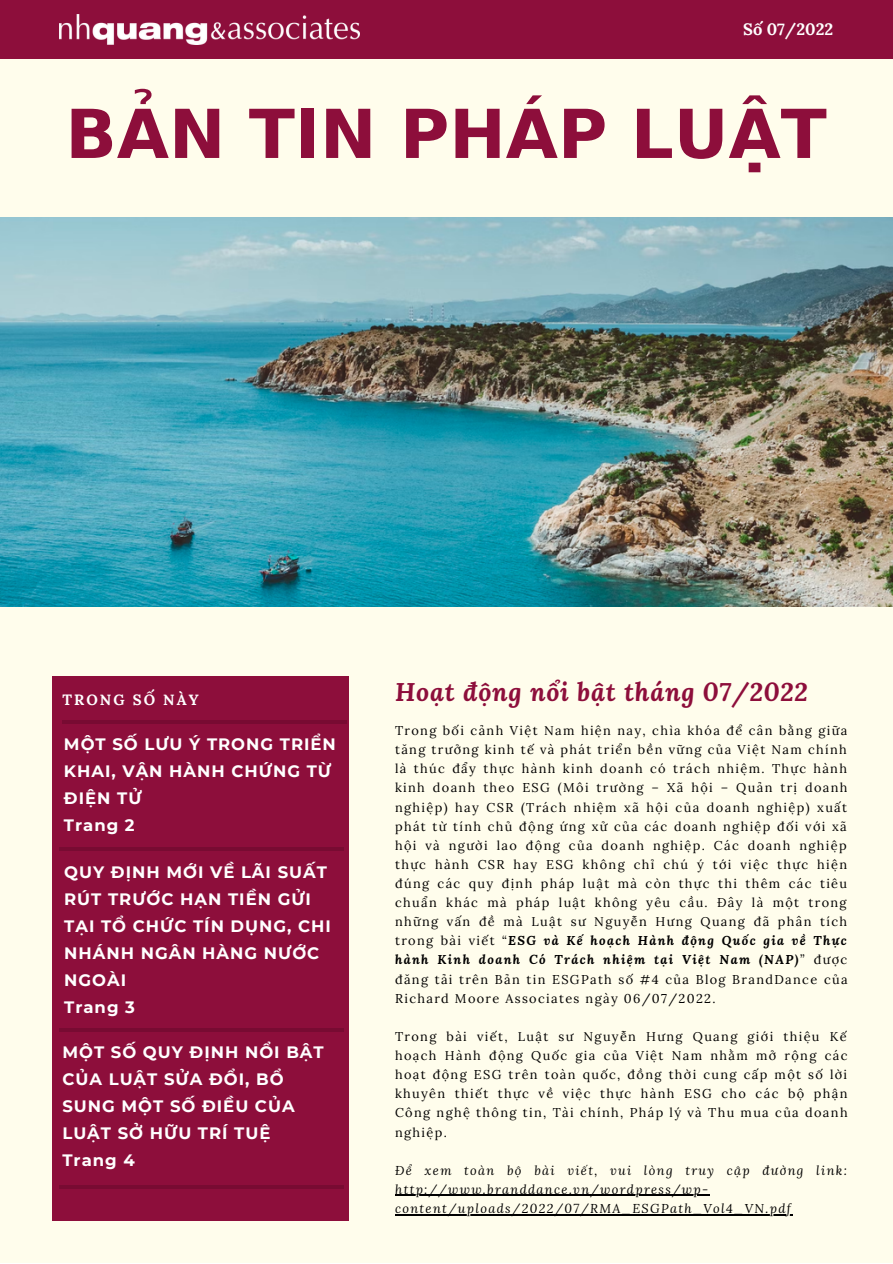
<style>
.page{position:relative;width:893px;height:1264px;background:#fff}
.page>*{position:absolute;margin:0;border:0;box-sizing:border-box;transform-origin:0 0}
.t1{font:700 67.5px "DejaVu Sans";color:#8d0e3b}
.t2{font:italic 700 25.5px "Lora";letter-spacing:.03em;color:#8d0e3b}
.t3{font:700 16.5px/27px "Montserrat";letter-spacing:.06em;color:#fff}
.t4{font:700 16.5px "Lora";color:#fff}
.t5{font:700 14.85px "Lora";letter-spacing:.14em;color:#fff}
.t6{font:12.75px/19px "Lora";letter-spacing:.105em;color:#000;text-align:justify}
.t7{font:italic 12.75px/19px "Lora";letter-spacing:.105em;color:#000}
.s1{font-style:italic}
.s2{font-weight:700;font-style:italic}
</style>
<div class="page">
<div style="left:0;top:0;width:892px;height:1262px;background:#fffdec"></div>
<img style="left:0;top:217px;width:892px;height:389px">
<div style="left:52px;top:676px;width:297px;height:544px;background:#8d0e3b"></div>
<hr style="left:62px;top:720px;width:284px;height:3px;background:#000">
<hr style="left:60px;top:847px;width:284px;height:3px;background:#000">
<hr style="left:60px;top:1028px;width:284px;height:3px;background:#000">
<hr style="left:60px;top:1185px;width:284px;height:3px;background:#000">
<div style="left:0;top:0;width:892px;height:58px;background:#8d0e3b"></div>
<img style="left:59px;top:15px;width:300px;height:29px">
<hr style="left:395px;top:1194px;width:314px;height:1px;background:#000">
<hr style="left:395px;top:1213px;width:397px;height:2px;background:#000">
<p class="t4" style="left:743px;top:18px;width:92px">Số 07/2022</p>
<h1 class="t1" style="left:65px;top:95px;width:762px">BẢN TIN PHÁP LUẬT</h1>
<p class="t5" style="left:62px;top:689px;width:138px">TRONG SỐ NÀY</p>
<h2 class="t2" style="left:395px;top:674px;width:414px">Hoạt động nổi bật tháng 07/2022</h2>
<p class="t3" style="left:64px;top:731px;width:273px">MỘT SỐ LƯU Ý TRONG TRIỂN<br>KHAI, VẬN HÀNH CHỨNG TỪ<br>ĐIỆN TỬ<br>Trang 2</p>
<p class="t6" style="left:395px;top:721px;width:454px">Trong bối cảnh Việt Nam hiện nay, chìa khóa để cân bằng giữa tăng trưởng kinh tế và phát triển bền vững của Việt Nam chính là thúc đẩy thực hành kinh doanh có trách nhiệm. Thực hành kinh doanh theo ESG (Môi trường – Xã hội – Quản trị doanh nghiệp) hay CSR (Trách nhiệm xã hội của doanh nghiệp) xuất phát từ tính chủ động ứng xử của các doanh nghiệp đối với xã hội và người lao động của doanh nghiệp. Các doanh nghiệp thực hành CSR hay ESG không chỉ chú ý tới việc thực hiện đúng các quy định pháp luật mà còn thực thi thêm các tiêu chuẩn khác mà pháp luật không yêu cầu. Đây là một trong những vấn đề mà Luật sư Nguyễn Hưng Quang đã phân tích trong bài viết <span class="s1">“</span><span class="s2">ESG và Kế hoạch Hành động Quốc gia về Thực hành Kinh doanh Có Trách nhiệm tại Việt Nam (NAP)</span><span class="s1">”</span> được đăng tải trên Bản tin ESGPath số #4 của Blog BrandDance của Richard Moore Associates ngày 06/07/2022.</p>
<p class="t6" style="left:395px;top:1026px;width:454px">Trong bài viết, Luật sư Nguyễn Hưng Quang giới thiệu Kế hoạch Hành động Quốc gia của Việt Nam nhằm mở rộng các hoạt động ESG trên toàn quốc, đồng thời cung cấp một số lời khuyên thiết thực về việc thực hành ESG cho các bộ phận Công nghệ thông tin, Tài chính, Pháp lý và Thu mua của doanh nghiệp.</p>
<p class="t7" style="left:395px;top:1160px;width:453px">Để xem toàn bộ bài viết, vui lòng truy cập đường link: http://www.branddance.vn/wordpress/wp&shy;content/uploads/2022/07/RMA_ESGPath_Vol4_VN.pdf</p>
<p class="t3" style="left:64px;top:858px;width:268px">QUY ĐỊNH MỚI VỀ LÃI SUẤT<br>RÚT TRƯỚC HẠN TIỀN GỬI<br>TẠI TỔ CHỨC TÍN DỤNG, CHI<br>NHÁNH NGÂN HÀNG NƯỚC<br>NGOÀI<br>Trang 3</p>
<p class="t3" style="left:62px;top:1038px;width:263px">MỘT SỐ QUY ĐỊNH NỔI BẬT<br>CỦA LUẬT SỬA ĐỔI, BỔ<br>SUNG MỘT SỐ ĐIỀU CỦA<br>LUẬT SỞ HỮU TRÍ TUỆ<br>Trang 4</p>
</div>
